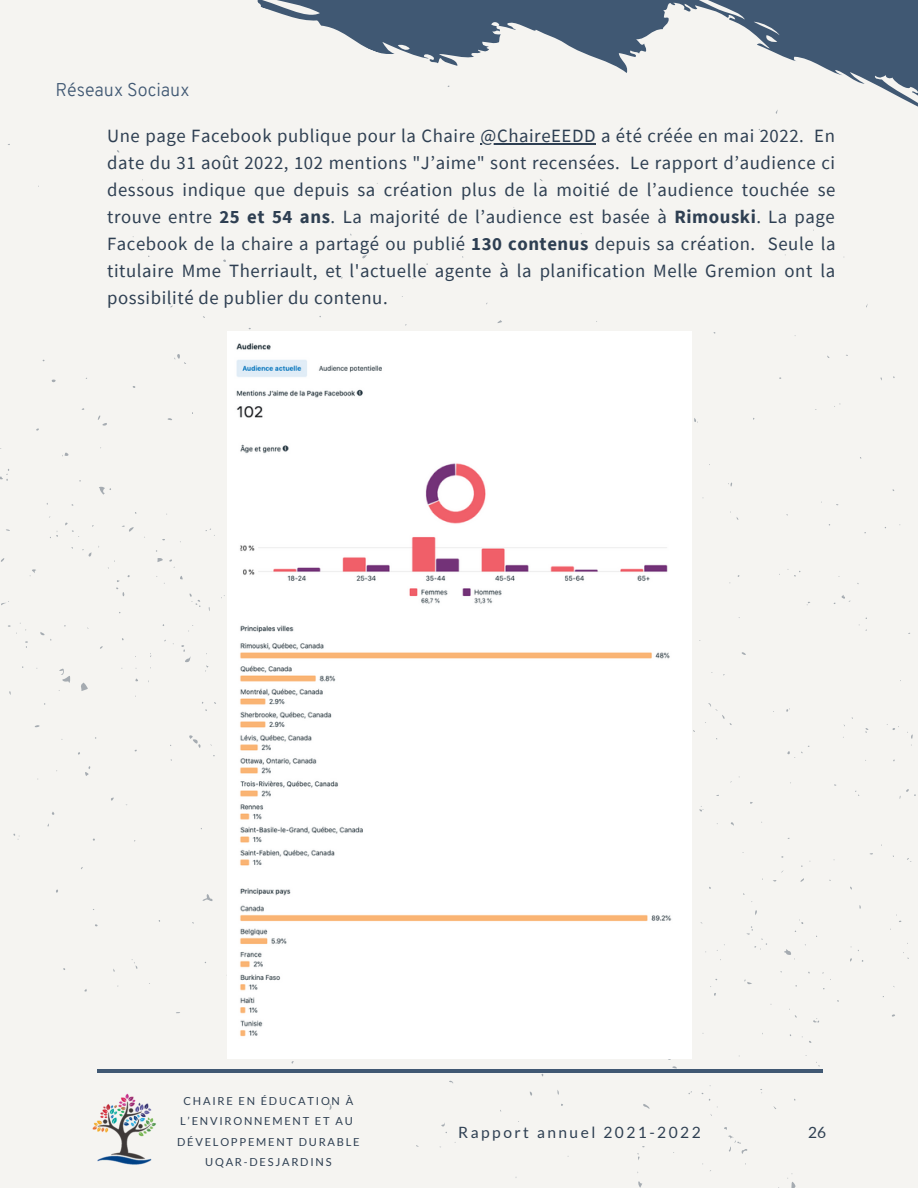
<style>
.page{position:relative;width:918px;height:1188px;background:#f5f4f1}
.page>*{position:absolute;margin:0;border:0;box-sizing:border-box;transform-origin:0 0}
.t1{font:18.75px/27px "Source Sans Pro";letter-spacing:.03em;color:#2e3f52;text-align:justify}
.t2{font:300 18px "Overpass";color:#405873}
.t3{font:15.6px "Lato";letter-spacing:.16em;color:#2e3f52}
.t4{font:11.1px/20.2px "Lato";letter-spacing:.16em;color:#2e3f52;text-align:center}
.s1{font-weight:700}
</style>
<div class="page">
<svg style="left:127px;top:0;width:791px;height:388px;fill:#f5f4f1"></svg>
<img style="left:228px;top:332px;width:463px;height:727px">
<hr style="left:481px;top:143px;width:115px;height:1px;background:#2e3f52">
<hr style="left:97px;top:1069px;width:726px;height:3px;background:#405873">
<img style="left:88px;top:1090px;width:77px;height:83px">
<p class="t2" style="left:55px;top:83px;width:135px">Réseaux Sociaux</p>
<p class="t1" style="left:107px;top:122px;width:730px">Une page Facebook publique pour la Chaire @ChaireEEDD a été créée en mai 2022. En date du 31 août 2022, 102 mentions "J’aime" sont recensées. Le rapport d’audience ci dessous indique que depuis sa création plus de la moitié de l’audience touchée se trouve entre <span class="s1">25 et 54 ans</span>. La majorité de l’audience est basée à <span class="s1">Rimouski</span>. La page Facebook de la chaire a partagé ou publié <span class="s1">130 contenus</span> depuis sa création. Seule la titulaire Mme Therriault, et l'actuelle agente à la planification Melle Gremion ont la possibilité de publier du contenu.</p>
<p class="t4" style="left:177px;top:1091px;width:184px">CHAIRE EN ÉDUCATION À<br>L’ENVIRONNEMENT ET AU<br>DÉVELOPPEMENT DURABLE<br>UQAR-DESJARDINS</p>
<p class="t3" style="left:458px;top:1122px;width:244px">Rapport annuel 2021-2022</p>
<p class="t3" style="left:808px;top:1123px;width:20px">26</p>
</div>
